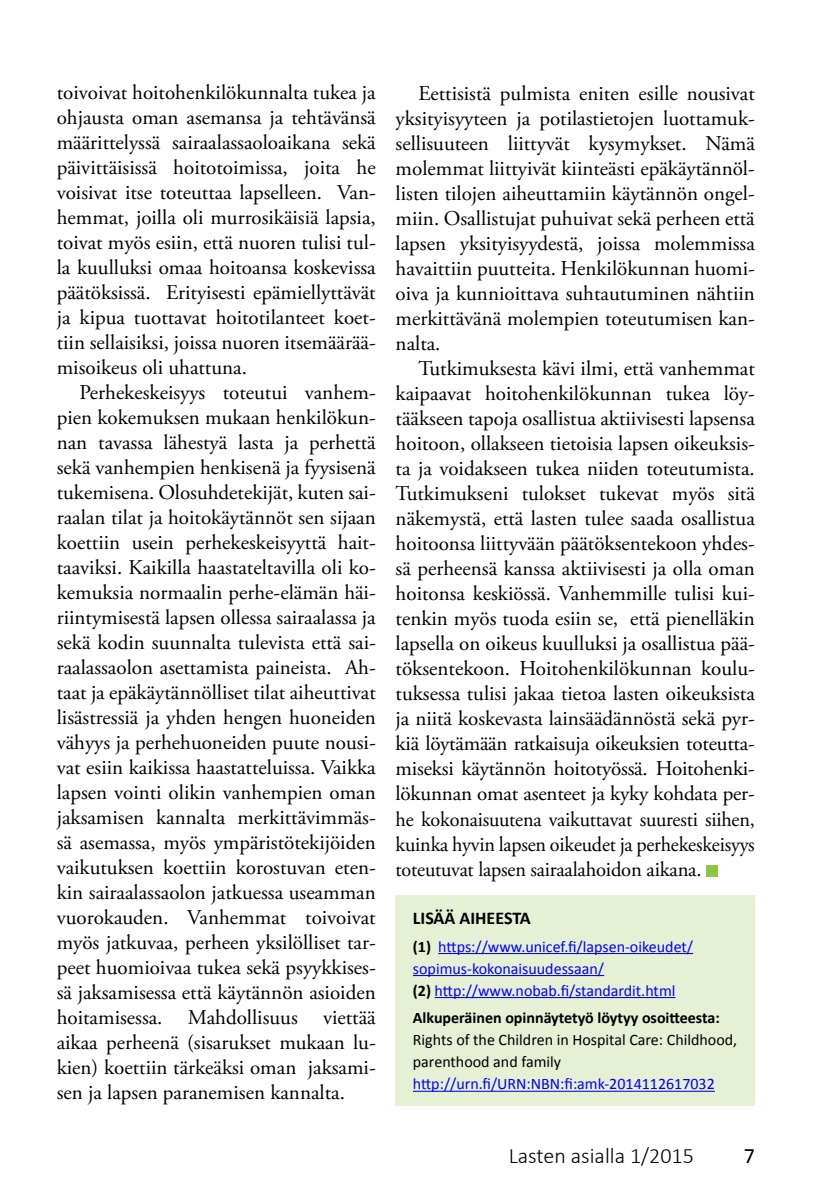
<style>
.page{position:relative;width:840px;height:1191px;background:#fff}
.page>*{position:absolute;margin:0;border:0;box-sizing:border-box;transform-origin:0 0}
.t1{font:300 22px "Calibri";color:#000}
.t2{font:22px "Calibri";color:#000}
.t3{font:21px/25px "Adobe Garamond Pro";color:#000;text-align:justify}
.t4{font:700 18px "Calibri";color:#000}
.t5{font:16px/22px "Calibri";color:#00f}
.t6{font:16px/22px "Calibri";color:#000}
.t7{font:700 16px "Calibri";color:#000}
.s1{font-weight:700;color:#000}
</style>
<div class="page">
<div style="left:395px;top:895px;width:359px;height:211px;background:#e5f0d5"></div>
<div style="left:705px;top:865px;width:12px;height:11px;background:#8ec640"></div>
<hr style="left:438px;top:953px;width:254px;height:1px;background:#00f">
<hr style="left:412px;top:975px;width:192px;height:1px;background:#00f">
<hr style="left:434px;top:997px;width:241px;height:1px;background:#00f">
<hr style="left:412px;top:1090px;width:302px;height:1px;background:#00f">
<p class="t3" style="left:57px;top:80px;width:320px">toivoivat hoitohenkilökunnalta tukea ja ohjausta oman asemansa ja tehtävänsä määrittelyssä sairaalassaoloaikana sekä päivittäisissä hoitotoimissa, joita he voisivat itse toteuttaa lapselleen. Van&shy;hemmat, joilla oli murrosikäisiä lapsia, toivat myös esiin, että nuoren tulisi tul&shy;la kuulluksi omaa hoitoansa koskevissa päätöksissä. Erityisesti epämiellyttävät ja kipua tuottavat hoitotilanteet koet&shy;tiin sellaisiksi, joissa nuoren itsemäärää&shy;misoikeus oli uhattuna.</p>
<p class="t3" style="left:57px;top:380px;width:320px;text-indent:23px">Perhekeskeisyys toteutui vanhem&shy;pien kokemuksen mukaan henkilökun&shy;nan tavassa lähestyä lasta ja perhettä sekä vanhempien henkisenä ja fyysisenä tukemisena. Olosuhdetekijät, kuten sai&shy;raalan tilat ja hoitokäytännöt sen sijaan koettiin usein perhekeskeisyyttä hait&shy;taaviksi. Kaikilla haastateltavilla oli ko&shy;kemuksia normaalin perhe-elämän häi&shy;riintymisestä lapsen ollessa sairaalassa ja sekä kodin suunnalta tulevista että sai&shy;raalassaolon asettamista paineista. Ah&shy;taat ja epäkäytännölliset tilat aiheuttivat lisästressiä ja yhden hengen huoneiden vähyys ja perhehuoneiden puute nousi&shy;vat esiin kaikissa haastatteluissa. Vaikka lapsen vointi olikin vanhempien oman jaksamisen kannalta merkittävimmäs&shy;sä asemassa, myös ympäristötekijöiden vaikutuksen koettiin korostuvan eten&shy;kin sairaalassaolon jatkuessa useamman vuorokauden. Vanhemmat toivoivat myös jatkuvaa, perheen yksilölliset tar&shy;peet huomioivaa tukea sekä psyykkises&shy;sä jaksamisessa että käytännön asioiden hoitamisessa. Mahdollisuus viettää aikaa perheenä (sisarukset mukaan lu&shy;kien) koettiin tärkeäksi oman jaksami&shy;sen ja lapsen paranemisen kannalta.</p>
<p class="t3" style="left:395px;top:81px;width:360px;text-indent:23px">Eettisistä pulmista eniten esille nousivat yksityisyyteen ja potilastietojen luottamuk&shy;sellisuuteen liittyvät kysymykset. Nämä molemmat liittyivät kiinteästi epäkäytännöl&shy;listen tilojen aiheuttamiin käytännön ongel&shy;miin. Osallistujat puhuivat sekä perheen että lapsen yksityisyydestä, joissa molemmissa havaittiin puutteita. Henkilökunnan huomi&shy;oiva ja kunnioittava suhtautuminen nähtiin merkittävänä molempien toteutumisen kan&shy;nalta.</p>
<p class="t3" style="left:395px;top:356px;width:360px;text-indent:23px">Tutkimuksesta kävi ilmi, että vanhemmat kaipaavat hoitohenkilökunnan tukea löy&shy;tääkseen tapoja osallistua aktiivisesti lapsensa hoitoon, ollakseen tietoisia lapsen oikeuksis&shy;ta ja voidakseen tukea niiden toteutumista.<br>Tutkimukseni tulokset tukevat myös sitä näkemystä, että lasten tulee saada osallistua hoitoonsa liittyvään päätöksentekoon yhdes&shy;sä perheensä kanssa aktiivisesti ja olla oman hoitonsa keskiössä. Vanhemmille tulisi kui&shy;tenkin myös tuoda esiin se, että pienelläkin lapsella on oikeus kuulluksi ja osallistua pää&shy;töksentekoon. Hoitohenkilökunnan koulu&shy;tuksessa tulisi jakaa tietoa lasten oikeuksista ja niitä koskevasta lainsäädännöstä sekä pyr&shy;kiä löytämään ratkaisuja oikeuksien toteutta&shy;miseksi käytännön hoitotyössä. Hoitohenki&shy;lökunnan omat asenteet ja kyky kohdata per&shy;he kokonaisuutena vaikuttavat suuresti siihen, kuinka hyvin lapsen oikeudet ja perhekeskeisyys toteutuvat lapsen sairaalahoidon aikana.</p>
<p class="t4" style="left:412px;top:906px;width:119px">LISÄÄ AIHEESTA</p>
<p class="t5" style="left:412px;top:935px;width:281px"><span class="s1">(1)</span> https://www.unicef.fi/lapsen-oikeudet/ sopimus-kokonaisuudessaan/<br><span class="s1">(2)</span> http://www.nobab.fi/standardit.html</p>
<p class="t7" style="left:412px;top:1008px;width:308px">Alkuperäinen opinnäytetyö löytyy osoitteesta:</p>
<p class="t6" style="left:412px;top:1029px;width:326px">Rights of the Children in Hospital Care: Childhood, parenthood and family</p>
<p class="t5" style="left:412px;top:1073px;width:303px">http://urn.fi/URN:NBN:fi:amk-2014112617032</p>
<p class="t1" style="left:508px;top:1141px;width:187px">Lasten asialla 1/2015</p>
<p class="t2" style="left:743px;top:1141px;width:13px">7</p>
</div>
